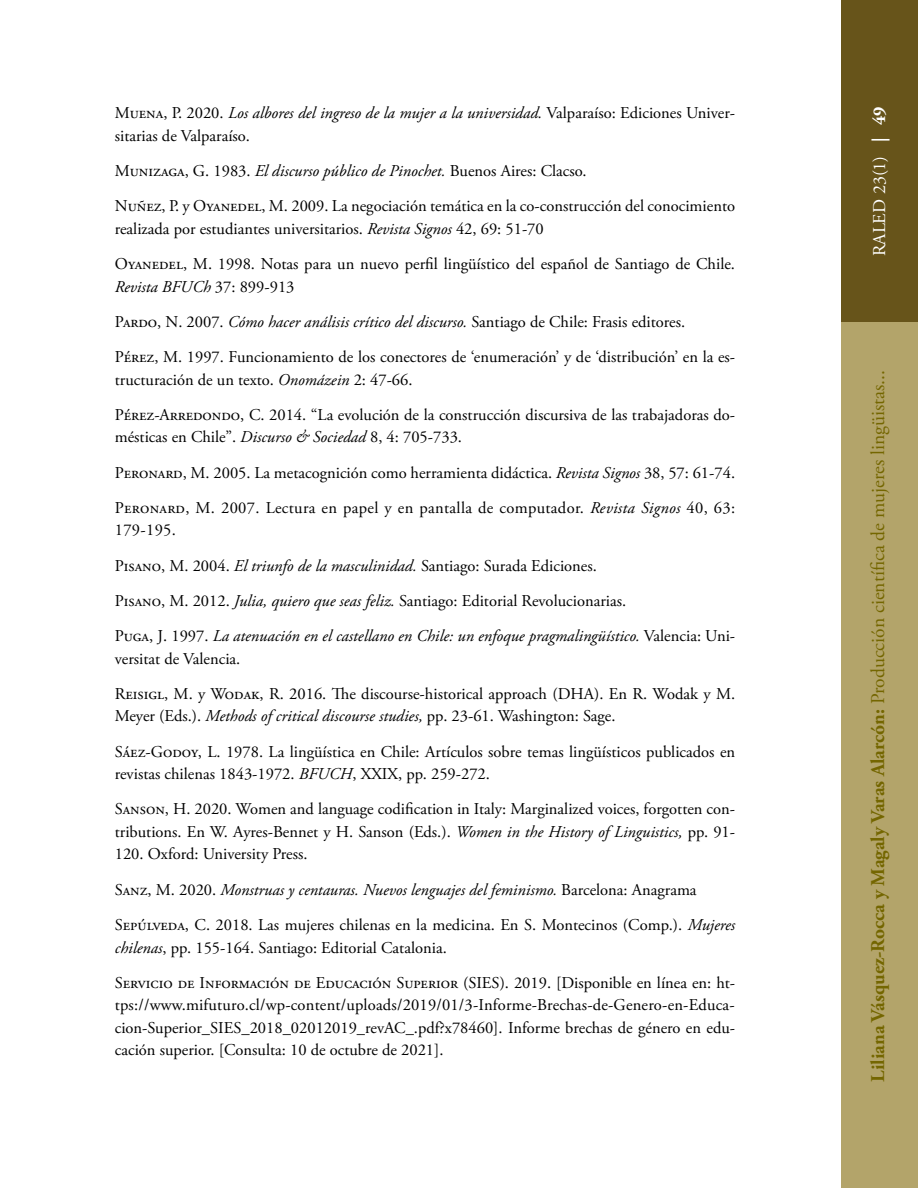
<style>
.page{position:relative;width:918px;height:1188px;background:#fff}
.page>*{position:absolute;margin:0;border:0;box-sizing:border-box;transform-origin:0 0}
.t1{font:19.5px "Adobe Garamond Pro";color:#746600}
.t2{font:18px "Adobe Garamond Pro";color:#fff}
.t3{font:16.5px/35.2px "Adobe Garamond Pro";color:#000}
.s1{font-style:italic}
.s2{font-weight:700}
</style>
<div class="page">
<div style="left:841px;top:0;width:77px;height:1188px;background:#b3a46a"></div>
<div style="left:841px;top:0;width:77px;height:322px;background:#67541a"></div>
<p class="t3" style="left:115px;top:102px;width:622px;line-height:22.5px">Muena, P. 2020. <span class="s1">Los albores del ingreso de la mujer a la universidad.</span> Valparaíso: Ediciones Univer&shy;sitarias de Valparaíso.</p>
<p class="t3" style="left:115px;top:154px;width:622px">Munizaga, G. 1983. <span class="s1">El discurso público de Pinochet.</span> Buenos Aires: Clacso.<br>Nuñez, P. y Oyanedel, M. 2009. La negociación temática en la co-construcción del conocimiento</p>
<p class="t3" style="left:115px;top:212px;width:622px">realizada por estudiantes universitarios. <span class="s1">Revista Signos</span> 42, 69: 51-70<br>Oyanedel, M. 1998. Notas para un nuevo perfil lingüístico del español de Santiago de Chile.</p>
<p class="t3" style="left:115px;top:269px;width:622px"><span class="s1">Revista BFUCh</span> 37: 899-913<br>Pardo, N. 2007. <span class="s1">Cómo hacer análisis crítico del discurso.</span> Santiago de Chile: Frasis editores.<br>Pérez, M. 1997. Funcionamiento de los conectores de ‘enumeración’ y de ‘distribución’ en la es-</p>
<p class="t3" style="left:115px;top:362px;width:622px">tructuración de un texto. <span class="s1">Onomázein</span> 2: 47-66.<br>Pérez-Arredondo, C. 2014. “La evolución de la construcción discursiva de las trabajadoras do-</p>
<p class="t3" style="left:115px;top:420px;width:622px">mésticas en Chile”. <span class="s1">Discurso &amp; Sociedad</span> 8, 4: 705-733.<br>Peronard, M. 2005. La metacognición como herramienta didáctica. <span class="s1">Revista Signos</span> 38, 57: 61-74.<br>Peronard, M. 2007. Lectura en papel y en pantalla de computador. <span class="s1">Revista Signos</span> 40, 63:</p>
<p class="t3" style="left:115px;top:513px;width:622px">179-195.<br>Pisano, M. 2004. <span class="s1">El triunfo de la masculinidad.</span> Santiago: Surada Ediciones.<br>Pisano, M. 2012. <span class="s1">Julia, quiero que seas feliz.</span> Santiago: Editorial Revolucionarias.<br>Puga, J. 1997. <span class="s1">La atenuación en el castellano en Chile: un enfoque pragmalingüístico.</span> Valencia: Uni-</p>
<p class="t3" style="left:115px;top:641px;width:622px">versitat de Valencia.<br>Reisigl, M. y Wodak, R. 2016. The discourse-historical approach (DHA). En R. Wodak y M.</p>
<p class="t3" style="left:115px;top:699px;width:622px">Meyer (Eds.). <span class="s1">Methods of critical discourse studies,</span> pp. 23-61. Washington: Sage.<br>Sáez-Godoy, L. 1978. La lingüística en Chile: Artículos sobre temas lingüísticos publicados en</p>
<p class="t3" style="left:115px;top:757px;width:622px">revistas chilenas 1843-1972. <span class="s1">BFUCH</span>, XXIX, pp. 259-272.<br>Sanson, H. 2020. Women and language codification in Italy: Marginalized voices, forgotten con-</p>
<p class="t3" style="left:115px;top:821px;width:622px;line-height:22.5px">tributions. En W. Ayres-Bennet y H. Sanson (Eds.). <span class="s1">Women in the History of Linguistics,</span> pp. 91-<br>120. Oxford: University Press.</p>
<p class="t3" style="left:115px;top:872px;width:622px">Sanz, M. 2020. <span class="s1">Monstruas y centauras. Nuevos lenguajes del feminismo.</span> Barcelona: Anagrama<br>Sepúlveda, C. 2018. Las mujeres chilenas en la medicina. En S. Montecinos (Comp.). <span class="s1">Mujeres</span></p>
<p class="t3" style="left:115px;top:930px;width:622px"><span class="s1">chilenas</span>, pp. 155-164. Santiago: Editorial Catalonia.<br>Servicio de Información de Educación Superior (SIES). 2019. [Disponible en línea en: ht-</p>
<p class="t3" style="left:115px;top:994px;width:622px;line-height:22.5px;text-align:justify">tps://www.mifuturo.cl/wp-content/uploads/2019/01/3-Informe-Brechas-de-Genero-en-Educa&shy;cion-Superior_SIES_2018_02012019_revAC_.pdf?x78460]. Informe brechas de género en edu&shy;cación superior. [Consulta: 10 de octubre de 2021].</p>
<p class="t2" style="left:869px;top:256px;width:151px;rotate:-90deg">RALED 23(1) <span class="s2">| 49</span></p>
<p class="t1" style="left:866px;top:1082px;width:713px;rotate:-90deg"><span class="s2">Liliana Vásquez-Rocca y Magaly Varas Alarcón:</span> Producción científica de mujeres lingüistas...</p>
</div>
